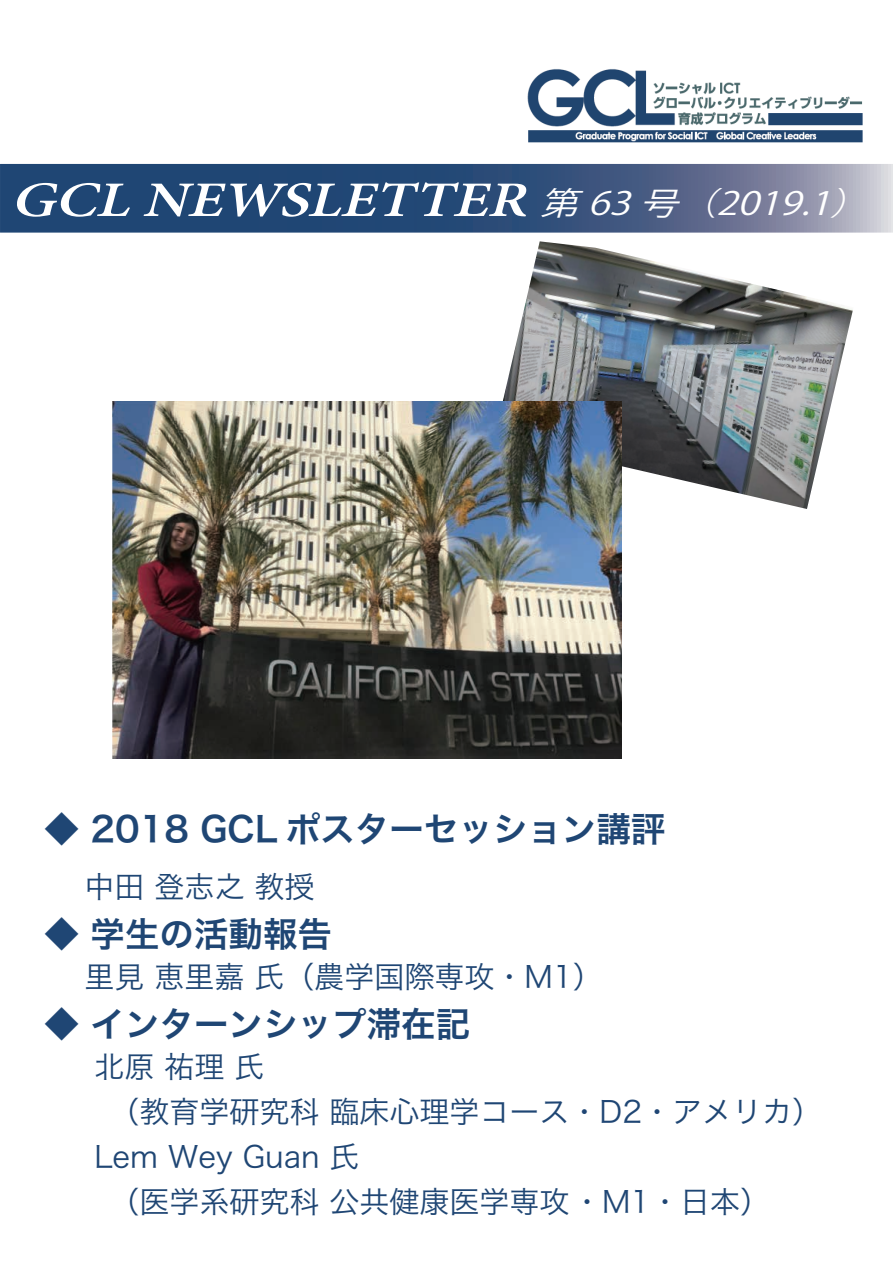
<style>
.page{position:relative;width:893px;height:1263px;background:#fff}
.page>*{position:absolute;margin:0;border:0;box-sizing:border-box;transform-origin:0 0}
.t1{font:italic 700 48.9px "Adobe Hebrew";color:#fff;scale:1.2 1}
.t2{font:34.5px "Hira Kaku Pro W6";color:#1f4674}
.t3{font:30px "Hira Kaku Pro W3";color:#1f4674}
.s1{font-family:"Koz Go Pr 6 N";font-weight:400;font-size:31.95px}
</style>
<div class="page">
<img style="left:527px;top:69px;width:336px;height:74px">
<svg style="left:0;top:163px;width:893px;height:70px;background:#435e85"></svg>
<img style="left:503px;top:241px;width:350px;height:268px">
<img style="left:112px;top:401px;width:510px;height:357px">
<h1 class="t1" style="left:11px;top:170px;width:729px">GCL NEWSLETTER <span class="s1">第 63 号（2019.1）</span></h1>
<p class="t2" style="left:45px;top:798px;width:622px">◆ 2018 GCL ポスターセッション講評</p>
<p class="t3" style="left:85px;top:860px;width:231px">中田 登志之 教授</p>
<p class="t2" style="left:45px;top:902px;width:289px">◆ 学生の活動報告</p>
<p class="t3" style="left:45px;top:950px;width:560px">　 里見 恵里嘉 氏（農学国際専攻・M1）</p>
<p class="t2" style="left:45px;top:992px;width:427px">◆ インターンシップ滞在記</p>
<p class="t3" style="left:45px;top:1040px;width:221px">　 北原 祐理 氏</p>
<p class="t3" style="left:110px;top:1085px;width:714px">（教育学研究科 臨床心理学コース・D2・アメリカ）</p>
<p class="t3" style="left:95px;top:1130px;width:266px">Lem Wey Guan 氏</p>
<p class="t3" style="left:110px;top:1175px;width:662px">（医学系研究科 公共健康医学専攻 ・M1・日本）</p>
</div>
